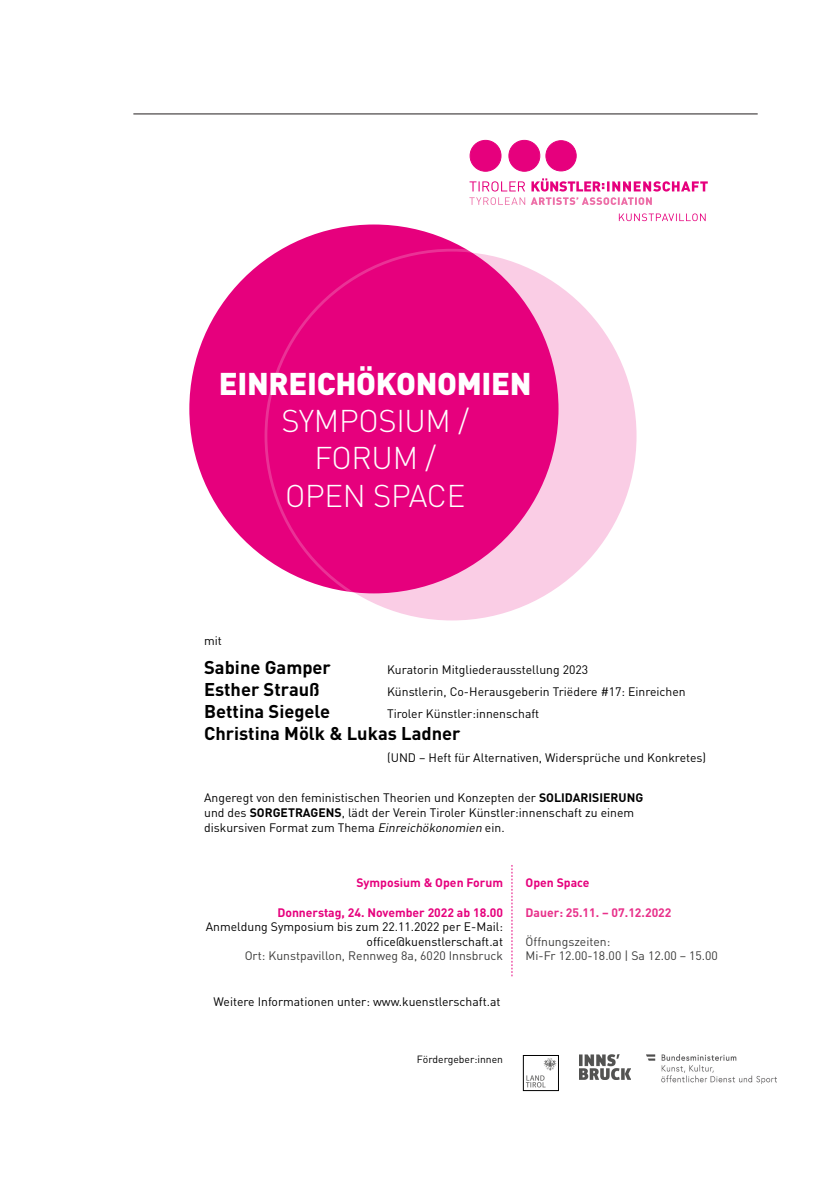
<style>
.page{position:relative;width:840px;height:1191px;background:#fff}
.page>*{position:absolute;margin:0;border:0;box-sizing:border-box;transform-origin:0 0}
.t1{font:300 31px/37.2px "DIN";letter-spacing:-.01em;color:#fff;text-align:center}
.t2{font:700 18.2px "DIN";color:#000}
.t3{font:12.2px/14.6px "DIN";color:#000;text-align:right}
.t4{font:12.2px/14.6px "DIN";color:#3c3c3b}
.t5{font:700 12.2px "DIN";color:#e6007d}
.t6{font:700 12.2px "DIN";color:#e8308a}
.t7{font:10.4px "DIN";color:#000}
.s1{font-weight:900}
.s2{font-weight:700}
.s3{font-style:italic}
.s4{font-weight:700;color:#e6007d}
.s5{color:#3c3c3b}
</style>
<div class="page">
<hr style="left:133px;top:113px;width:624px;height:1px;background:#231f20">
<img style="left:526px;top:1058px;width:30px;height:30px">
<div style="left:523px;top:1055px;width:35px;height:35px;border:1px solid #000"></div>
<div style="left:188px;top:223px;width:371px;height:372px;background:#e6007d;border-radius:50%"></div>
<svg style="left:511px;top:865px;width:1px;height:111px"></svg>
<svg style="left:266px;top:250px;width:371px;height:372px"></svg>
<svg style="left:469px;top:197px;width:182px;height:8px"></svg>
<svg style="left:469px;top:178px;width:238px;height:13px"></svg>
<svg style="left:618px;top:213px;width:87px;height:8px"></svg>
<div style="left:545px;top:141px;width:31px;height:30px;background:#e6007d;border-radius:50%"></div>
<div style="left:545px;top:140px;width:31px;height:31px;border:1px solid #e6007d;border-radius:50%"></div>
<div style="left:508px;top:140px;width:31px;height:31px;background:#e6007d;border-radius:50%"></div>
<div style="left:508px;top:140px;width:31px;height:31px;border:1px solid #e6007d;border-radius:50%"></div>
<div style="left:470px;top:140px;width:30px;height:31px;background:#e6007d;border-radius:50%"></div>
<div style="left:469px;top:140px;width:32px;height:31px;border:1px solid #e6007d;border-radius:50%"></div>
<img style="left:579px;top:1054px;width:50px;height:25px">
<img style="left:646px;top:1055px;width:129px;height:28px">
<p class="t1" style="left:219px;top:365px;width:314px"><span class="s1">EINREICHÖKONOMIEN<br></span>SYMPOSIUM /<br>FORUM /<br>OPEN SPACE</p>
<p class="t3" style="left:204px;top:633px;width:19px">mit</p>
<p class="t2" style="left:204px;top:655px;width:128px">Sabine Gamper</p>
<p class="t3" style="left:387px;top:662px;width:202px">Kuratorin Mitgliederausstellung 2023</p>
<p class="t2" style="left:204px;top:677px;width:117px">Esther Strauß</p>
<p class="t3" style="left:387px;top:684px;width:300px">Künstlerin, Co-Herausgeberin Triëdere #17: Einreichen</p>
<p class="t2" style="left:204px;top:699px;width:127px">Bettina Siegele</p>
<p class="t3" style="left:387px;top:706px;width:154px">Tiroler Künstler:innenschaft</p>
<p class="t2" style="left:204px;top:721px;width:258px">Christina Mölk &amp; Lukas Ladner</p>
<p class="t3" style="left:387px;top:750px;width:320px">(UND – Heft für Alternativen, Widersprüche und Konkretes)</p>
<p class="t3" style="left:204px;top:790px;width:440px;text-align:left">Angeregt von den feministischen Theorien und Konzepten der <span class="s2">SOLIDARISIERUNG </span>und des <span class="s2">SORGETRAGENS</span>, lädt der Verein Tiroler Künstler:innenschaft zu einem diskursiven Format zum Thema <span class="s3">Einreichökonomien</span> ein.</p>
<p class="t5" style="left:356px;top:875px;width:148px">Symposium &amp; Open Forum</p>
<p class="t3" style="left:206px;top:904px;width:298px"><span class="s4">Donnerstag, 24. November 2022 ab 18.00<br></span>Anmeldung Symposium bis zum 22.11.2022 per E-Mail: office@kuenstlerschaft.at<br><span class="s5">Ort: Kunstpavillon, Rennweg 8a, 6020 Innsbruck</span></p>
<p class="t3" style="left:213px;top:994px;width:288px">Weitere Informationen unter: www.kuenstlerschaft.at</p>
<p class="t7" style="left:416px;top:1053px;width:88px">Fördergeber:innen</p>
<p class="t5" style="left:525px;top:875px;width:65px">Open Space</p>
<p class="t6" style="left:525px;top:904px;width:147px">Dauer: 25.11. – 07.12.2022</p>
<p class="t4" style="left:525px;top:934px;width:194px">Öffnungszeiten:<br>Mi-Fr 12.00-18.00 | Sa 12.00 – 15.00</p>
</div>
